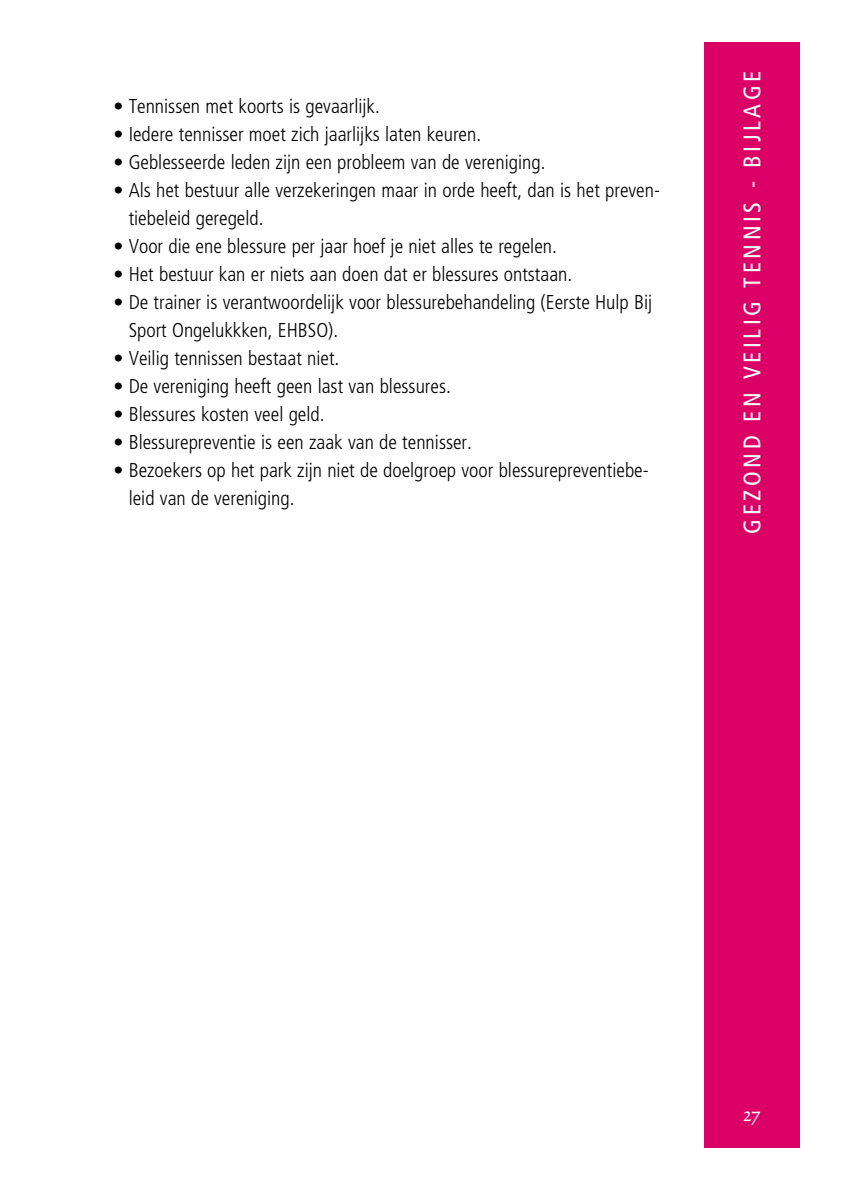
<style>
.page{position:relative;width:842px;height:1191px;background:#fff}
.page>*{position:absolute;margin:0;border:0;box-sizing:border-box;transform-origin:0 0}
.t1{font:condensed 24px "Frutiger LT";letter-spacing:.15em;color:#fff}
.t2{font:24px "Trinite No 2 Rom Con";color:#fff}
.t3{font:300 condensed 20px/28px "Frutiger LT";color:#000}
</style>
<div class="page">
<div style="left:704px;top:43px;width:95px;height:1105px;background:#da0065"></div>
<p class="t3" style="left:113px;top:92px;width:268px">• Tennissen met koorts is gevaarlijk.</p>
<p class="t3" style="left:113px;top:120px;width:369px">• Iedere tennisser moet zich jaarlijks laten keuren.</p>
<p class="t3" style="left:113px;top:148px;width:434px">• Geblesseerde leden zijn een probleem van de vereniging.</p>
<p class="t3" style="left:129px;top:176px;width:533px;text-indent:-15px">• Als het bestuur alle verzekeringen maar in orde heeft, dan is het preven&shy;tiebeleid geregeld.</p>
<p class="t3" style="left:113px;top:232px;width:445px">• Voor die ene blessure per jaar hoef je niet alles te regelen.</p>
<p class="t3" style="left:113px;top:260px;width:460px">• Het bestuur kan er niets aan doen dat er blessures ontstaan.</p>
<p class="t3" style="left:129px;top:288px;width:525px;text-indent:-15px">• De trainer is verantwoordelijk voor blessurebehandeling (Eerste Hulp Bij<br>Sport Ongelukkken, EHBSO).</p>
<p class="t3" style="left:113px;top:344px;width:227px">• Veilig tennissen bestaat niet.</p>
<p class="t3" style="left:113px;top:372px;width:339px">• De vereniging heeft geen last van blessures.</p>
<p class="t3" style="left:113px;top:400px;width:213px">• Blessures kosten veel geld.</p>
<p class="t3" style="left:113px;top:428px;width:360px">• Blessurepreventie is een zaak van de tennisser.</p>
<p class="t3" style="left:129px;top:456px;width:521px;text-indent:-15px">• Bezoekers op het park zijn niet de doelgroep voor blessurepreventiebe&shy;leid van de vereniging.</p>
<p class="t1" style="left:738px;top:534px;width:464px;rotate:-90deg">gezond en veilig tennis - bijlage</p>
<p class="t2" style="left:743px;top:1103px;width:19px">27</p>
</div>
